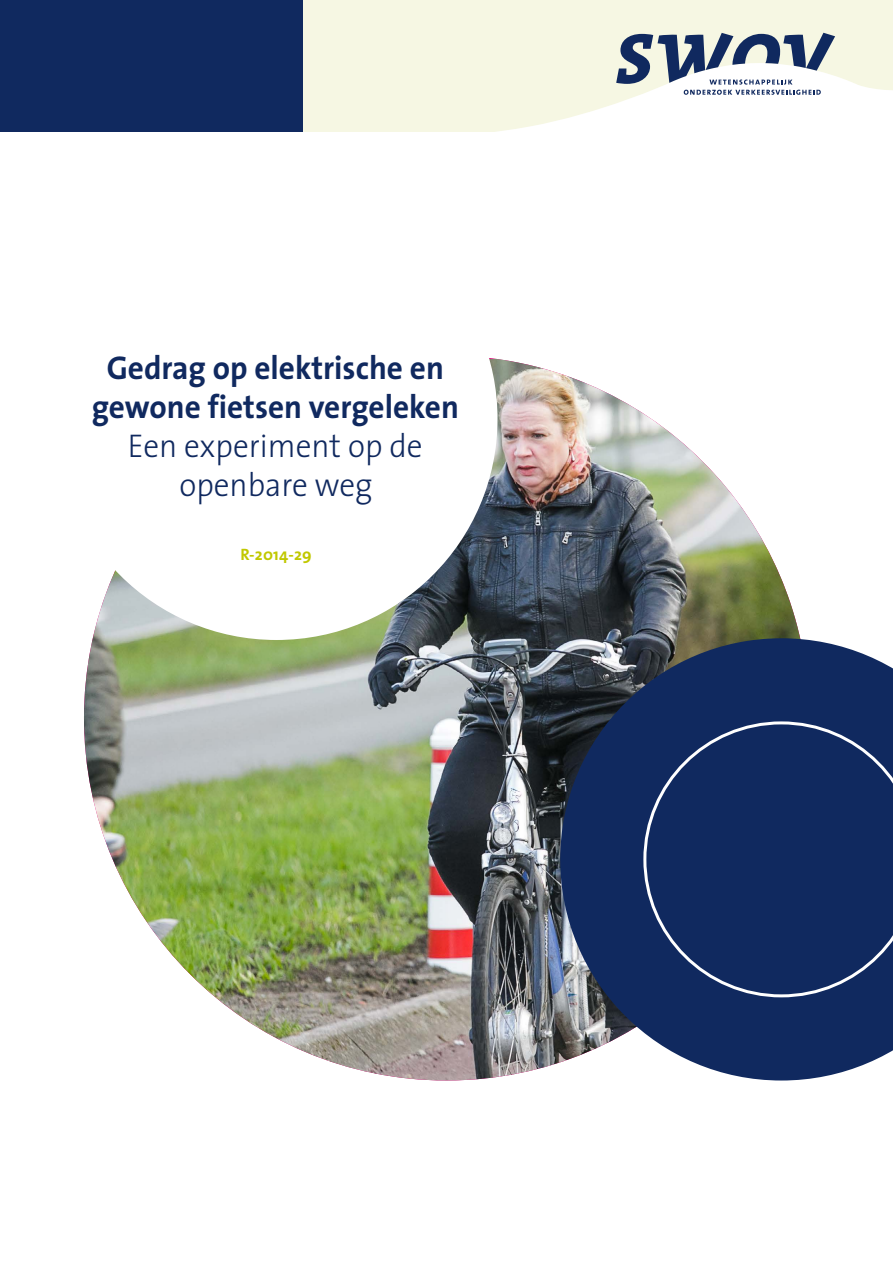
<style>
.page{position:relative;width:893px;height:1263px;background:#fff}
.page>*{position:absolute;margin:0;border:0;box-sizing:border-box;transform-origin:0 0}
.t1{font:700 33px/39px "The Sans";color:#10295f;text-align:center;scale:.95 1}
.t2{font:300 33px/39px "The Sans";color:#10295f;text-align:center;scale:.95 1}
.t3{font:700 16.5px "The Sans";letter-spacing:.01em;color:#c1c800}
</style>
<div class="page">
<svg style="left:303px;top:0;width:590px;height:131px;fill:#f6f7e3"></svg>
<svg style="left:616px;top:33px;width:219px;height:62px"></svg>
<div style="left:0;top:0;width:303px;height:131px;background:#10295f"></div>
<img style="left:84px;top:359px;width:717px;height:721px">
<div style="left:55px;top:198px;width:442px;height:442px;background:#fff;border-radius:50%"></div>
<svg style="left:560px;top:638px;width:333px;height:442px;fill:#10295f"></svg>
<div style="left:643px;top:721px;width:250px;height:276px;background:#10295f"></div>
<p class="t1" style="left:92px;top:348px;width:388px">Gedrag op elektrische en gewone fietsen vergeleken</p>
<p class="t2" style="left:128px;top:426px;width:312px">Een experiment op de openbare weg</p>
<p class="t3" style="left:240px;top:541px;width:73px">R-2014-29</p>
</div>
